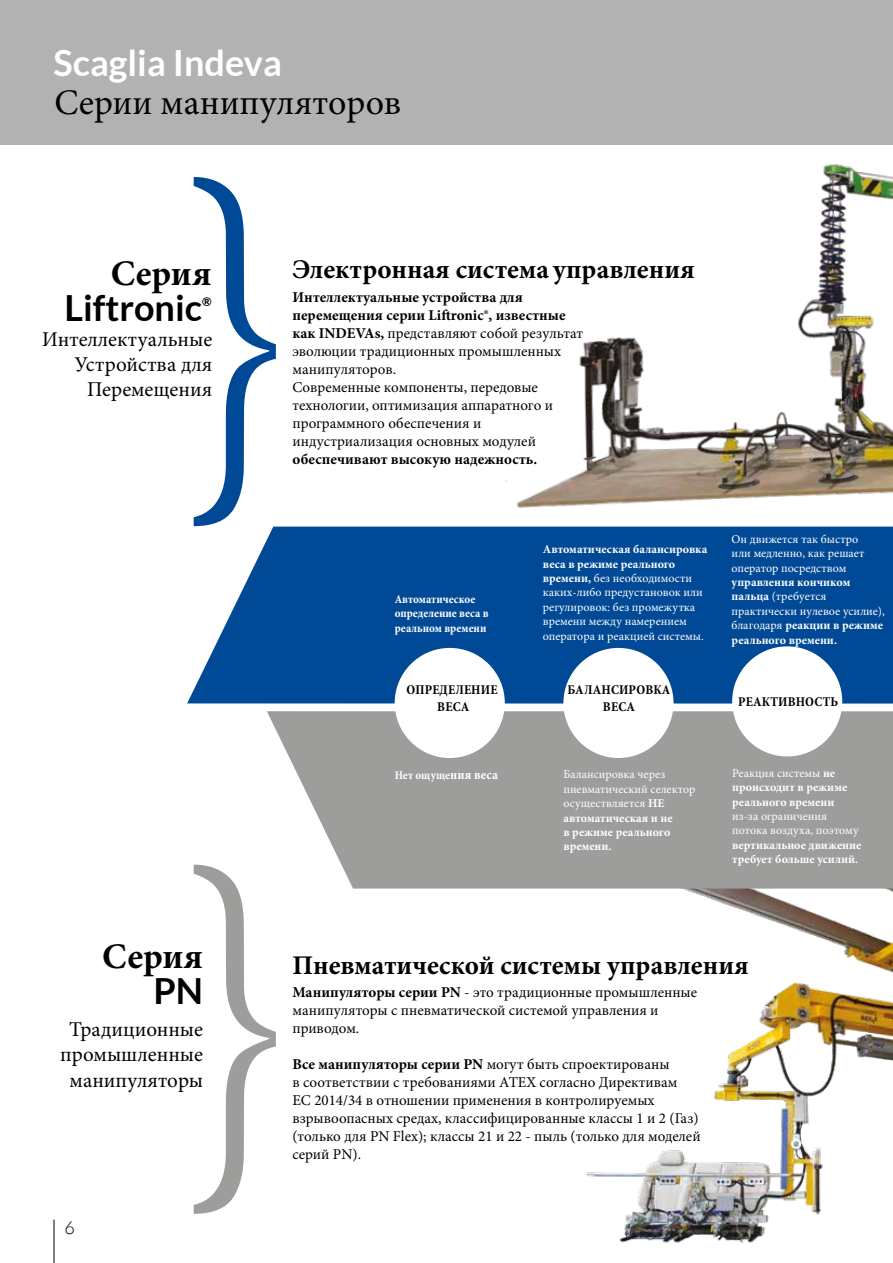
<style>
.page{position:relative;width:893px;height:1263px;background:#fff}
.page>*{position:absolute;margin:0;border:0;box-sizing:border-box;transform-origin:0 0}
.t1{font:36px "Minion Pro";color:#000}
.t2{font:700 36px "Lato";color:#fff}
.t3{font:700 36px "Lato";color:#000}
.t4{font:700 36px "Minion Pro";color:#000}
.t5{font:700 27px "Minion Pro";color:#000}
.t6{font:21px/25.2px "Minion Pro";color:#000;text-align:right}
.t7{font:300 18px "Lato";color:#000}
.t8{font:15px/18px "Minion Pro";color:#000}
.t9{font:700 15px "Minion Pro";letter-spacing:.005em;color:#000}
.t10{font:700 condensed 13.5px/16.2px "Minion Pro";letter-spacing:.01em;color:#000;text-align:center}
.t11{font:12px/14.4px "Minion Pro";color:#fff}
.t12{font:700 12px/14.4px "Minion Pro";color:#fff}
.t13{font:700 condensed 12px/14.4px "Minion Pro";color:#fff}
.t14{font:700 12px "Lato";color:#000}
.s1{font-weight:700}
.s2{font-size:13.5px}
.s3{font-weight:400}
</style>
<div class="page">
<img style="left:563px;top:888px;width:330px;height:355px">
<img style="left:506px;top:164px;width:387px;height:344px">
<svg style="left:187px;top:527px;width:706px;height:176px;fill:#004996"></svg>
<svg style="left:267px;top:711px;width:626px;height:177px;fill:#9d9d9c"></svg>
<div style="left:0;top:0;width:893px;height:145px;background:#b2b2b2"></div>
<hr style="left:54px;top:1219px;width:1px;height:44px;background:#000">
<div style="left:395px;top:648px;width:110px;height:110px;background:#fff;border-radius:50%"></div>
<div style="left:563px;top:648px;width:110px;height:110px;background:#fff;border-radius:50%"></div>
<div style="left:732px;top:646px;width:110px;height:110px;background:#fff;border-radius:50%"></div>
<svg style="left:194px;top:177px;width:82px;height:349px"></svg>
<svg style="left:194px;top:865px;width:82px;height:349px"></svg>
<h1 class="t2" style="left:54px;top:42px;width:230px">Scaglia Indeva</h1>
<h1 class="t1" style="left:54px;top:81px;width:348px">Серии манипуляторов</h1>
<h1 class="t4" style="left:111px;top:248px;width:102px">Серия</h1>
<h1 class="t3" style="left:65px;top:287px;width:139px">Liftronic</h1>
<p class="t14" style="left:202px;top:294px;width:11px">®</p>
<h3 class="t6" style="left:42px;top:328px;width:172px">Интеллектуальные<br>Устройства для<br>Перемещения</h3>
<h2 class="t5" style="left:292px;top:250px;width:404px">Электронная система управления</h2>
<p class="t8" style="left:292px;top:289px;width:292px"><span class="s1">Интеллектуальные устройства для перемещения серии Liftronic®, известные как INDEVAs,</span> представляют собой результат эволюции традиционных промышленных манипуляторов.<br>Современные компоненты, передовые технологии, оптимизация аппаратного и программного обеспечения и индустриализация основных модулей</p>
<p class="t9" style="left:292px;top:448px;width:246px">обеспечивают высокую надежность.</p>
<p class="t13" style="left:395px;top:592px;width:95px">Автоматическое определение веса в реальном времени</p>
<p class="t10" style="left:406px;top:682px;width:93px">ОПРЕДЕЛЕНИЕ<br>ВЕСА</p>
<p class="t13" style="left:395px;top:768px;width:105px">Нет ощуще<span class="s2">ния веса</span></p>
<p class="t11" style="left:543px;top:543px;width:166px"><span class="s1">Автоматическая балансировка веса в режиме реального времени,</span> без необходимости каких-либо предустановок или регулировок: без промежутка времени между намерением оператора и реакцией системы.</p>
<p class="t10" style="left:568px;top:682px;width:104px">БАЛАНСИРОВКА<br>ВЕСА</p>
<p class="t11" style="left:563px;top:768px;width:134px">Балансировка через пневматический селектор осуществляется <span class="s1">НЕ автоматическая и не<br>в режиме реального времени.</span></p>
<p class="t11" style="left:732px;top:532px;width:134px">Он движется так быстро или медленно, как решает оператор посредством</p>
<p class="t12" style="left:732px;top:575px;width:155px">управления кончиком пальца <span class="s3">(требуется практически нулевое усилие), благодаря</span> реакции в режиме реального времени.</p>
<p class="t10" style="left:738px;top:694px;width:102px">РЕАКТИВНОСТЬ</p>
<p class="t12" style="left:732px;top:766px;width:117px"><span class="s3">Реакция системы</span> не происходит в режиме реального времени</p>
<p class="t11" style="left:732px;top:809px;width:128px">из-за ограничения потока воздуха, поэтому</p>
<p class="t12" style="left:732px;top:838px;width:131px">вертикальное движение требует больше усилий.</p>
<h1 class="t4" style="left:102px;top:931px;width:102px">Серия</h1>
<h1 class="t3" style="left:153px;top:970px;width:51px">PN</h1>
<p class="t8" style="left:292px;top:984px;width:406px"><span class="s1">Манипуляторы серии PN</span> - это традиционные промышленные манипуляторы с пневматической системой управления и приводом.</p>
<p class="t8" style="left:292px;top:1056px;width:410px"><span class="s1">Все манипуляторы серии PN</span> могут быть спроектированы<br>в соответствии с требованиями ATEX согласно Директивам<br>ЕС 2014/34 в отношении применения в контролируемых взрывоопасных средах, классифицированные классы 1 и 2 (Газ) (только для PN Flex); классы 21 и 22 - пыль (только для моделей серий PN).</p>
<h2 class="t5" style="left:292px;top:946px;width:458px">Пневматической системы управления</h2>
<h3 class="t6" style="left:60px;top:1018px;width:144px;text-align:center">Традиционные промышленные манипуляторы</h3>
<p class="t7" style="left:65px;top:1218px;width:12px">6</p>
</div>
